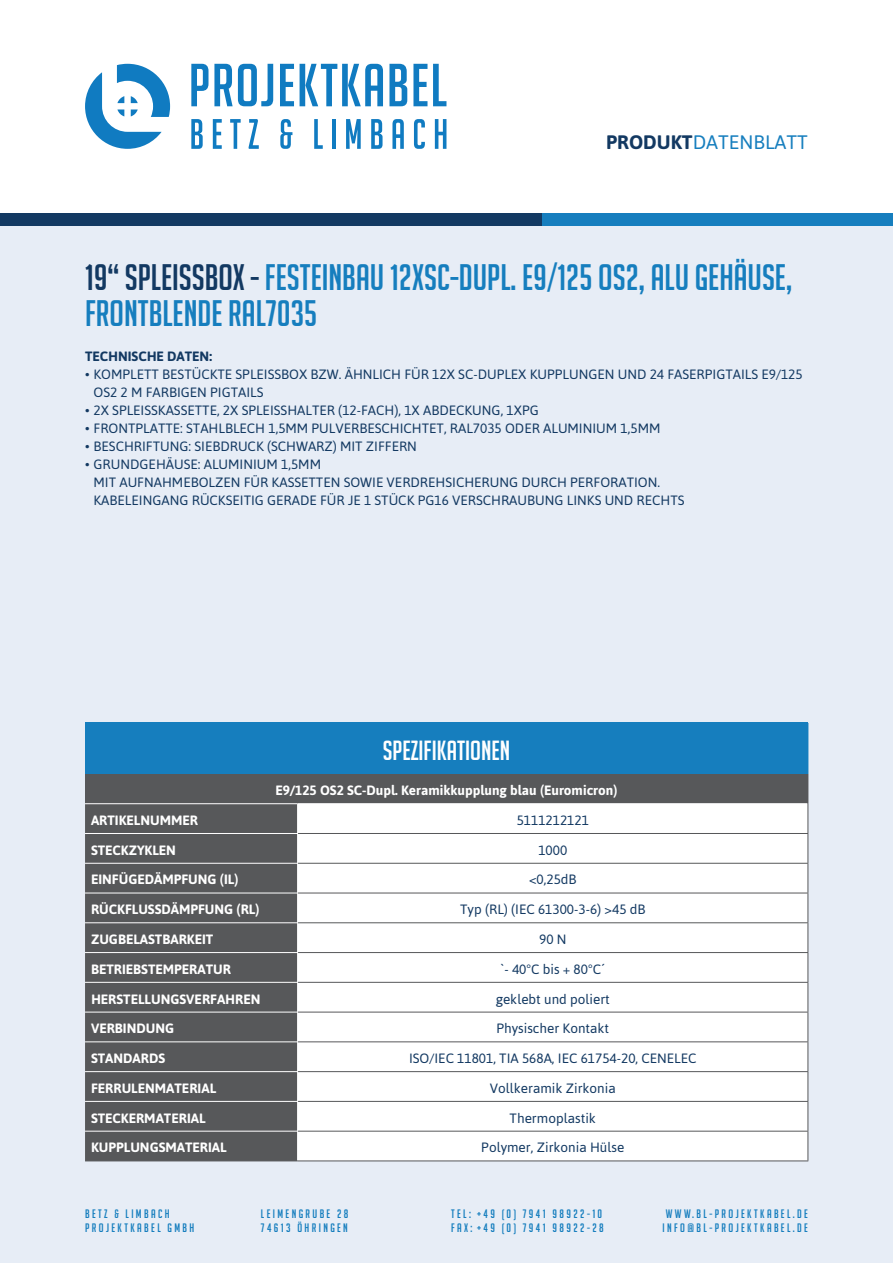
<style>
.page{position:relative;width:893px;height:1263px;background:#fff}
.page>*{position:absolute;margin:0;border:0;box-sizing:border-box;transform-origin:0 0}
.t1{font:36px/36px "Big Noodle Titling";color:#167ebe}
.t2{font:27px "Big Noodle Titling";color:#fff}
.t3{font:19.5px "Asap";color:#167ebe}
.t4{font:13.5px/18px "Asap";color:#133962}
.t5{font:700 13.5px "Asap";color:#fff}
.t6{font:700 13.5px "Asap";color:#133962}
.t7{font:12px "Big Noodle Titling";letter-spacing:.2em;color:#167ebe}
.s1{font-weight:700;color:#133962}
.s2{color:#133962}
</style>
<div class="page">
<div style="left:0;top:225px;width:893px;height:1038px;background:#e7edf6"></div>
<div style="left:0;top:213px;width:694px;height:12px;background:#133962"></div>
<div style="left:542px;top:213px;width:351px;height:12px;background:#167ebe"></div>
<svg style="left:85px;top:64px;width:85px;height:85px"></svg>
<svg style="left:191px;top:64px;width:17px;height:42px"></svg>
<svg style="left:214px;top:64px;width:59px;height:42px"></svg>
<svg style="left:280px;top:64px;width:14px;height:42px"></svg>
<svg style="left:300px;top:64px;width:83px;height:42px"></svg>
<svg style="left:389px;top:64px;width:18px;height:42px"></svg>
<svg style="left:413px;top:64px;width:14px;height:42px"></svg>
<svg style="left:433px;top:64px;width:13px;height:42px"></svg>
<svg style="left:191px;top:119px;width:12px;height:30px"></svg>
<svg style="left:213px;top:119px;width:9px;height:30px"></svg>
<svg style="left:230px;top:119px;width:11px;height:30px"></svg>
<svg style="left:249px;top:119px;width:10px;height:30px"></svg>
<svg style="left:280px;top:119px;width:12px;height:30px"></svg>
<svg style="left:314px;top:119px;width:9px;height:30px"></svg>
<hr style="left:332px;top:119px;width:4px;height:30px;background:#107bc1">
<svg style="left:346px;top:119px;width:15px;height:30px"></svg>
<svg style="left:371px;top:119px;width:12px;height:30px"></svg>
<svg style="left:392px;top:119px;width:12px;height:30px"></svg>
<svg style="left:414px;top:119px;width:11px;height:30px"></svg>
<svg style="left:435px;top:119px;width:11px;height:30px"></svg>
<div style="left:85px;top:723px;width:723px;height:51px;background:#167ebe"></div>
<div style="left:85px;top:774px;width:723px;height:30px;background:#57585a"></div>
<div style="left:85px;top:804px;width:212px;height:356px;background:#57585a"></div>
<div style="left:298px;top:804px;width:509px;height:356px;background:#fff"></div>
<hr style="left:85px;top:803px;width:213px;height:1px;background:#fff">
<hr style="left:298px;top:803px;width:509px;height:1px;background:#fff">
<hr style="left:85px;top:833px;width:213px;height:1px;background:#fff">
<hr style="left:85px;top:863px;width:213px;height:1px;background:#fff">
<hr style="left:85px;top:893px;width:213px;height:1px;background:#fff">
<hr style="left:85px;top:922px;width:213px;height:1px;background:#fff">
<hr style="left:85px;top:952px;width:213px;height:1px;background:#fff">
<hr style="left:85px;top:982px;width:213px;height:1px;background:#fff">
<hr style="left:85px;top:1012px;width:213px;height:1px;background:#fff">
<svg style="left:297px;top:805px;width:1px;height:355px"></svg>
<hr style="left:298px;top:893px;width:510px;height:1px;background:#57585a">
<hr style="left:298px;top:922px;width:510px;height:1px;background:#57585a">
<hr style="left:298px;top:952px;width:510px;height:1px;background:#57585a">
<hr style="left:298px;top:982px;width:510px;height:1px;background:#57585a">
<hr style="left:298px;top:1012px;width:510px;height:1px;background:#57585a">
<hr style="left:298px;top:1041px;width:510px;height:1px;background:#57585a">
<svg style="left:807px;top:804px;width:1px;height:356px"></svg>
<hr style="left:298px;top:1071px;width:510px;height:1px;background:#57585a">
<hr style="left:298px;top:1101px;width:510px;height:1px;background:#57585a">
<hr style="left:298px;top:1131px;width:510px;height:1px;background:#57585a">
<hr style="left:85px;top:1160px;width:213px;height:1px;background:#57585a">
<hr style="left:298px;top:1160px;width:510px;height:1px;background:#57585a">
<hr style="left:85px;top:1041px;width:213px;height:1px;background:#fff">
<hr style="left:85px;top:1071px;width:213px;height:1px;background:#fff">
<hr style="left:85px;top:1101px;width:213px;height:1px;background:#fff">
<hr style="left:85px;top:1131px;width:213px;height:1px;background:#fff">
<hr style="left:298px;top:833px;width:510px;height:1px;background:#57585a">
<hr style="left:298px;top:863px;width:510px;height:1px;background:#57585a">
<p class="t3" style="left:606px;top:131px;width:203px"><span class="s1">PRODUKT</span>DATENBLATT</p>
<p class="t1" style="left:85px;top:259px;width:708px"><span class="s2">19“ SPLEISSBOX -</span> FESTEINBAU 12XSC-DUPL. E9/125 OS2, ALU GEHÄUSE,<br>FRONTBLENDE RAL7035</p>
<p class="t6" style="left:85px;top:349px;width:128px">TECHNISCHE DATEN:</p>
<p class="t4" style="left:94px;top:365px;width:711px;text-indent:-9px">• KOMPLETT BESTÜCKTE SPLEISSBOX BZW. ÄHNLICH FÜR 12X SC-DUPLEX KUPPLUNGEN UND 24 FASERPIGTAILS E9/125<br>OS2 2 M FARBIGEN PIGTAILS</p>
<p class="t4" style="left:85px;top:401px;width:455px">• 2X SPLEISSKASSETTE, 2X SPLEISSHALTER (12-FACH), 1X ABDECKUNG, 1XPG</p>
<p class="t4" style="left:85px;top:419px;width:577px">• FRONTPLATTE: STAHLBLECH 1,5MM PULVERBESCHICHTET, RAL7035 ODER ALUMINIUM 1,5MM</p>
<p class="t4" style="left:85px;top:437px;width:333px">• BESCHRIFTUNG: SIEBDRUCK (SCHWARZ) MIT ZIFFERN</p>
<p class="t4" style="left:94px;top:455px;width:593px;text-indent:-9px">• GRUNDGEHÄUSE: ALUMINIUM 1,5MM<br>MIT AUFNAHMEBOLZEN FÜR KASSETTEN SOWIE VERDREHSICHERUNG DURCH PERFORATION.<br>KABELEINGANG RÜCKSEITIG GERADE FÜR JE 1 STÜCK PG16 VERSCHRAUBUNG LINKS UND RECHTS</p>
<p class="t2" style="left:383px;top:736px;width:129px">SPEZIFIKATIONEN</p>
<p class="t5" style="left:276px;top:782px;width:343px">E9/125 OS2 SC-Dupl. Keramikkupplung blau (Euromicron)</p>
<p class="t5" style="left:91px;top:812px;width:109px">ARTIKELNUMMER</p>
<p class="t4" style="left:517px;top:811px;width:74px">5111212121</p>
<p class="t5" style="left:91px;top:842px;width:86px">STECKZYKLEN</p>
<p class="t4" style="left:538px;top:841px;width:30px">1000</p>
<p class="t5" style="left:91px;top:872px;width:149px">EINFÜGEDÄMPFUNG (IL)</p>
<p class="t4" style="left:529px;top:870px;width:49px">&lt;0,25dB</p>
<p class="t5" style="left:91px;top:901px;width:170px">RÜCKFLUSSDÄMPFUNG (RL)</p>
<p class="t4" style="left:460px;top:900px;width:187px">Typ (RL) (IEC 61300-3-6) &gt;45 dB</p>
<p class="t5" style="left:91px;top:931px;width:124px">ZUGBELASTBARKEIT</p>
<p class="t4" style="left:539px;top:930px;width:29px">90 N</p>
<p class="t5" style="left:91px;top:961px;width:141px">BETRIEBSTEMPERATUR</p>
<p class="t4" style="left:500px;top:960px;width:107px">`- 40°C bis + 80°C´</p>
<p class="t5" style="left:91px;top:991px;width:171px">HERSTELLUNGSVERFAHREN</p>
<p class="t4" style="left:496px;top:990px;width:116px">geklebt und poliert</p>
<p class="t5" style="left:91px;top:1021px;width:85px">VERBINDUNG</p>
<p class="t4" style="left:496px;top:1019px;width:114px">Physischer Kontakt</p>
<p class="t5" style="left:91px;top:1050px;width:76px">STANDARDS</p>
<p class="t4" style="left:409px;top:1049px;width:289px">ISO/IEC 11801, TIA 568A, IEC 61754-20, CENELEC</p>
<p class="t5" style="left:91px;top:1080px;width:127px">FERRULENMATERIAL</p>
<p class="t4" style="left:490px;top:1079px;width:127px">Vollkeramik Zirkonia</p>
<p class="t5" style="left:91px;top:1110px;width:116px">STECKERMATERIAL</p>
<p class="t4" style="left:510px;top:1109px;width:88px">Thermoplastik</p>
<p class="t5" style="left:91px;top:1140px;width:137px">KUPPLUNGSMATERIAL</p>
<p class="t4" style="left:481px;top:1138px;width:144px">Polymer, Zirkonia Hülse</p>
<p class="t7" style="left:85px;top:1207px;width:86px">BETZ &amp; LIMBACH</p>
<p class="t7" style="left:85px;top:1222px;width:111px">PROJEKTKABEL GMBH</p>
<p class="t7" style="left:261px;top:1207px;width:89px">LEIMENGRUBE 28</p>
<p class="t7" style="left:261px;top:1222px;width:88px">74613 ÖHRINGEN</p>
<p class="t7" style="left:451px;top:1207px;width:153px">TEL: +49 (0) 7941 98922-10</p>
<p class="t7" style="left:451px;top:1222px;width:154px">FAX: +49 (0) 7941 98922-28</p>
<p class="t7" style="left:666px;top:1207px;width:144px">WWW.BL-PROJEKTKABEL.DE</p>
<p class="t7" style="left:663px;top:1222px;width:147px">INFO@BL-PROJEKTKABEL.DE</p>
</div>
